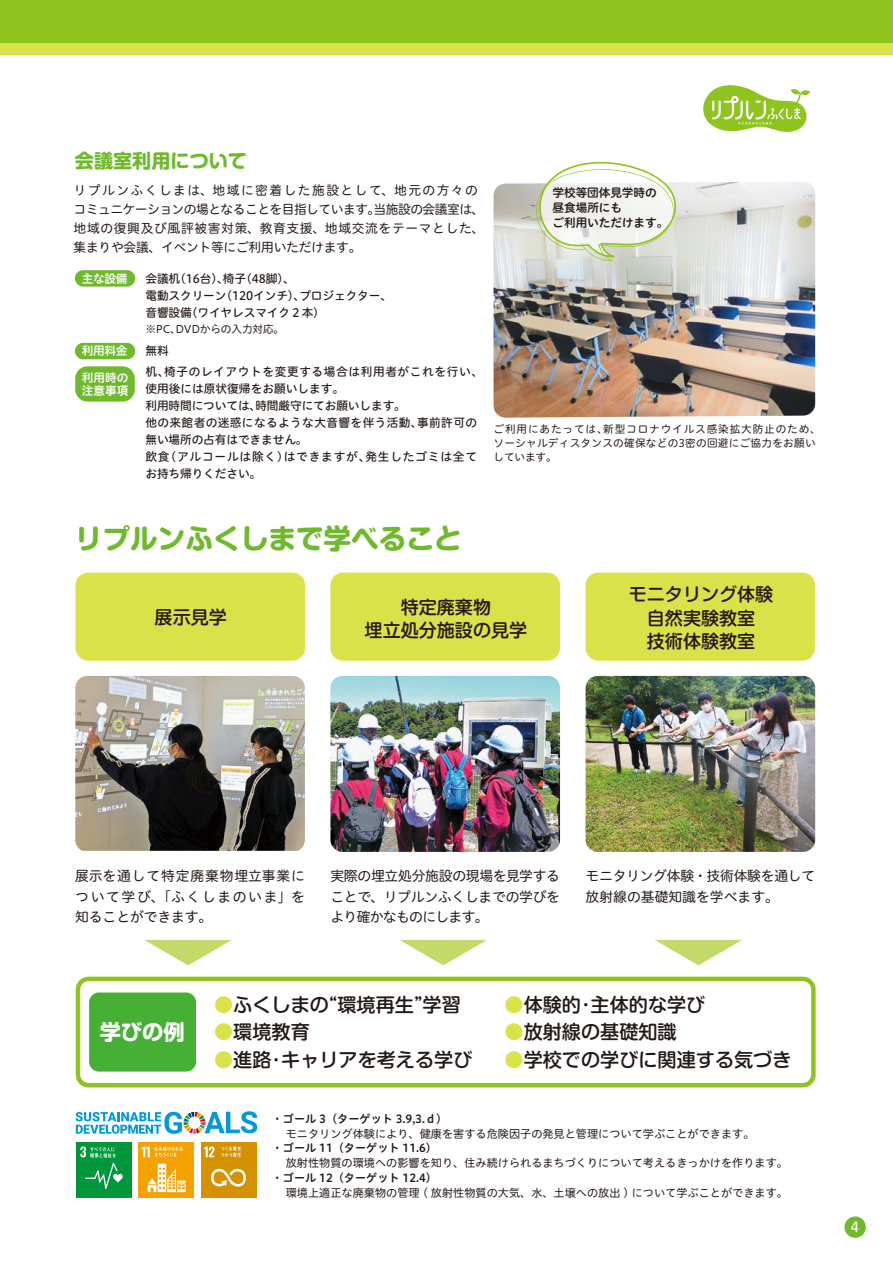
<style>
.page{position:relative;width:893px;height:1263px;background:#fff}
.page>*{position:absolute;margin:0;border:0;box-sizing:border-box;transform-origin:0 0}
.t1{font:700 27.6px "Shin M Go Pr 6";color:#6fba2c}
.t2{font:700 21.3px "Shin M Go Pr 6";color:#fff}
.t3{font:500 19.2px "Shin M Go Pr 6";color:#231916}
.t4{font:700 19.2px "Shin M Go Pr 6";color:#6fba2c}
.t5{font:500 18px/23.4px "Shin M Go Pr 6";color:#231916;text-align:center}
.t6{font:13.8px/20.2px "Hiragino UD Sans R Std W4";letter-spacing:-.02em;color:#231916;text-align:justify}
.t7{font:500 13.05px "Shin M Go Pr 6";color:#fff}
.t8{font:12.75px/19.2px "Hiragino UD Sans R Std W4";letter-spacing:.015em;color:#231916}
.t9{font:11.7px/17px "Hiragino UD Sans R Std W5";color:#231916}
.t10{font:11.7px/21.3px "Hiragino UD Sans R Std W5";letter-spacing:.05em;color:#231916}
.t11{font:11.7px/14.9px "Hiragino UD Sans R Std W6";letter-spacing:-.01em;color:#231916}
.t12{font:11.7px/13.8px "Hiragino UD Sans R Std W6";letter-spacing:-.015em;color:#fff}
.t13{font:11.1px "Hiragino UD Sans R Std W4";color:#231916}
.t14{font:11.1px "Hiragino UD Sans R Std W6";color:#231916}
.t15{font:10.65px/13.8px "Hiragino UD Sans R Std W4";letter-spacing:.025em;color:#231916}
.t16{font:10.65px "Hiragino UD Sans R Std W4";letter-spacing:-.01em;color:#231916}
.s1{color:#dae24a}
</style>
<div class="page">
<svg style="left:703px;top:85px;width:107px;height:47px"></svg>
<div style="left:76px;top:572px;width:229px;height:89px;background:#dae24a;border-radius:13px"></div>
<div style="left:330px;top:572px;width:230px;height:89px;background:#dae24a;border-radius:13px"></div>
<div style="left:586px;top:572px;width:229px;height:89px;background:#dae24a;border-radius:13px"></div>
<svg style="left:144px;top:940px;width:88px;height:25px"></svg>
<svg style="left:400px;top:940px;width:87px;height:25px"></svg>
<svg style="left:655px;top:940px;width:87px;height:25px"></svg>
<img style="left:75px;top:676px;width:230px;height:175px">
<img style="left:330px;top:676px;width:230px;height:176px">
<img style="left:586px;top:676px;width:229px;height:176px">
<img style="left:493px;top:182px;width:322px;height:236px">
<div style="left:75px;top:270px;width:60px;height:17px;background:#6fba2c;border-radius:8px"></div>
<div style="left:75px;top:366px;width:60px;height:36px;background:#6fba2c;border-radius:12px"></div>
<div style="left:75px;top:343px;width:60px;height:16px;background:#6fba2c;border-radius:8px"></div>
<div style="left:76px;top:1142px;width:56px;height:55px;background:#00973b"></div>
<svg style="left:80px;top:1146px;width:43px;height:43px"></svg>
<div style="left:138px;top:1142px;width:56px;height:55px;background:#f5a200"></div>
<svg style="left:148px;top:1164px;width:38px;height:28px"></svg>
<svg style="left:142px;top:1146px;width:41px;height:11px"></svg>
<div style="left:201px;top:1142px;width:56px;height:55px;background:#d49200"></div>
<svg style="left:204px;top:1146px;width:11px;height:11px"></svg>
<svg style="left:211px;top:1168px;width:35px;height:19px"></svg>
<svg style="left:221px;top:1146px;width:20px;height:11px"></svg>
<svg style="left:76px;top:1111px;width:181px;height:23px"></svg>
<div style="left:844px;top:1216px;width:22px;height:22px;background:#6fba2c;border-radius:50%"></div>
<svg style="left:535px;top:161px;width:144px;height:100px"></svg>
<div style="left:0;top:0;width:893px;height:55px;background:#dae24a"></div>
<div style="left:0;top:0;width:893px;height:43px;background:#8fc41f"></div>
<svg style="left:76px;top:977px;width:740px;height:110px"></svg>
<h3 class="t4" style="left:75px;top:145px;width:174px">会議室利用について</h3>
<p class="t8" style="left:74px;top:180px;width:412px">リプルンふくしまは、地域に密着した施設として、地元の方々のコミュニケーションの場となることを目指しています。当施設の会議室は、地域の復興及び風評被害対策、教育支援、地域交流をテーマとした、集まりや会議、イベント等にご利用いただけます。</p>
<p class="t12" style="left:82px;top:271px;width:47px">主な設備</p>
<p class="t12" style="left:82px;top:343px;width:47px">利用料金</p>
<p class="t12" style="left:82px;top:370px;width:48px">利用時の注意事項</p>
<p class="t9" style="left:145px;top:269px;width:248px">会議机（16台）、椅子（48脚）、<br>電動スクリーン（120インチ）、プロジェクター、音響設備（ワイヤレスマイク２本）</p>
<p class="t16" style="left:145px;top:321px;width:140px">※PC、DVDからの入力対応。</p>
<p class="t10" style="left:145px;top:339px;width:339px">無料<br>机、椅子のレイアウトを変更する場合は利用者がこれを行い、</p>
<p class="t9" style="left:145px;top:380px;width:333px">使用後には原状復帰をお願いします。<br>利用時間については、時間厳守にてお願いします。<br>他の来館者の迷惑になるような大音響を伴う活動、事前許可の無い場所の占有はできません。<br>飲食（アルコールは除く）はできますが、発生したゴミは全てお持ち帰りください。</p>
<p class="t11" style="left:553px;top:185px;width:117px">学校等団体見学時の昼食場所にも<br>ご利用いただけます。</p>
<p class="t15" style="left:493px;top:422px;width:329px">ご利用にあたっては、新型コロナウイルス感染拡大防止のため、ソーシャルディスタンスの確保などの3密の回避にご協力をお願いしています。</p>
<h1 class="t1" style="left:75px;top:514px;width:388px">リプルンふくしまで学べること</h1>
<h3 class="t5" style="left:155px;top:605px;width:74px">展示見学</h3>
<h3 class="t5" style="left:365px;top:594px;width:164px">特定廃棄物<br>埋立処分施設の見学</h3>
<h3 class="t5" style="left:629px;top:582px;width:146px">モニタリング体験自然実験教室<br>技術体験教室</h3>
<p class="t6" style="left:75px;top:865px;width:231px">展示を通して特定廃棄物埋立事業について学び、「ふくしまのいま」を知ることができます。</p>
<p class="t6" style="left:330px;top:865px;width:231px">実際の埋立処分施設の現場を見学することで、リプルンふくしまでの学びをより確かなものにします。</p>
<p class="t6" style="left:586px;top:865px;width:231px">モニタリング体験・技術体験を通して放射線の基礎知識を学べます。</p>
<h2 class="t2" style="left:100px;top:1013px;width:87px">学びの例</h2>
<h3 class="t3" style="left:214px;top:989px;width:248px"><span class="s1">●</span>ふくしまの“環境再生”学習</h3>
<h3 class="t3" style="left:214px;top:1016px;width:97px"><span class="s1">●</span>環境教育</h3>
<h3 class="t3" style="left:214px;top:1044px;width:260px"><span class="s1">●</span>進路･キャリアを考える学び</h3>
<h3 class="t3" style="left:504px;top:989px;width:202px"><span class="s1">●</span>体験的･主体的な学び</h3>
<h3 class="t3" style="left:504px;top:1016px;width:174px"><span class="s1">●</span>放射線の基礎知識</h3>
<h3 class="t3" style="left:504px;top:1044px;width:289px"><span class="s1">●</span>学校での学びに関連する気づき</h3>
<p class="t14" style="left:272px;top:1110px;width:177px">・ゴール 3（ターゲット 3.9,3.ｄ）</p>
<p class="t13" style="left:275px;top:1125px;width:481px">　モニタリング体験により、健康を害する危険因子の発見と管理について学ぶことができます。</p>
<p class="t14" style="left:272px;top:1140px;width:167px">・ゴール 11（ターゲット 11.6）</p>
<p class="t13" style="left:275px;top:1155px;width:515px">　放射性物質の環境への影響を知り、住み続けられるまちづくりについて考えるきっかけを作ります。</p>
<p class="t14" style="left:272px;top:1169px;width:167px">・ゴール 12（ターゲット 12.4）</p>
<p class="t13" style="left:275px;top:1184px;width:515px">　環境上適正な廃棄物の管理 ( 放射性物質の大気、水、土壌への放出 ) について学ぶことができます。</p>
<p class="t7" style="left:851px;top:1216px;width:10px">4</p>
</div>
